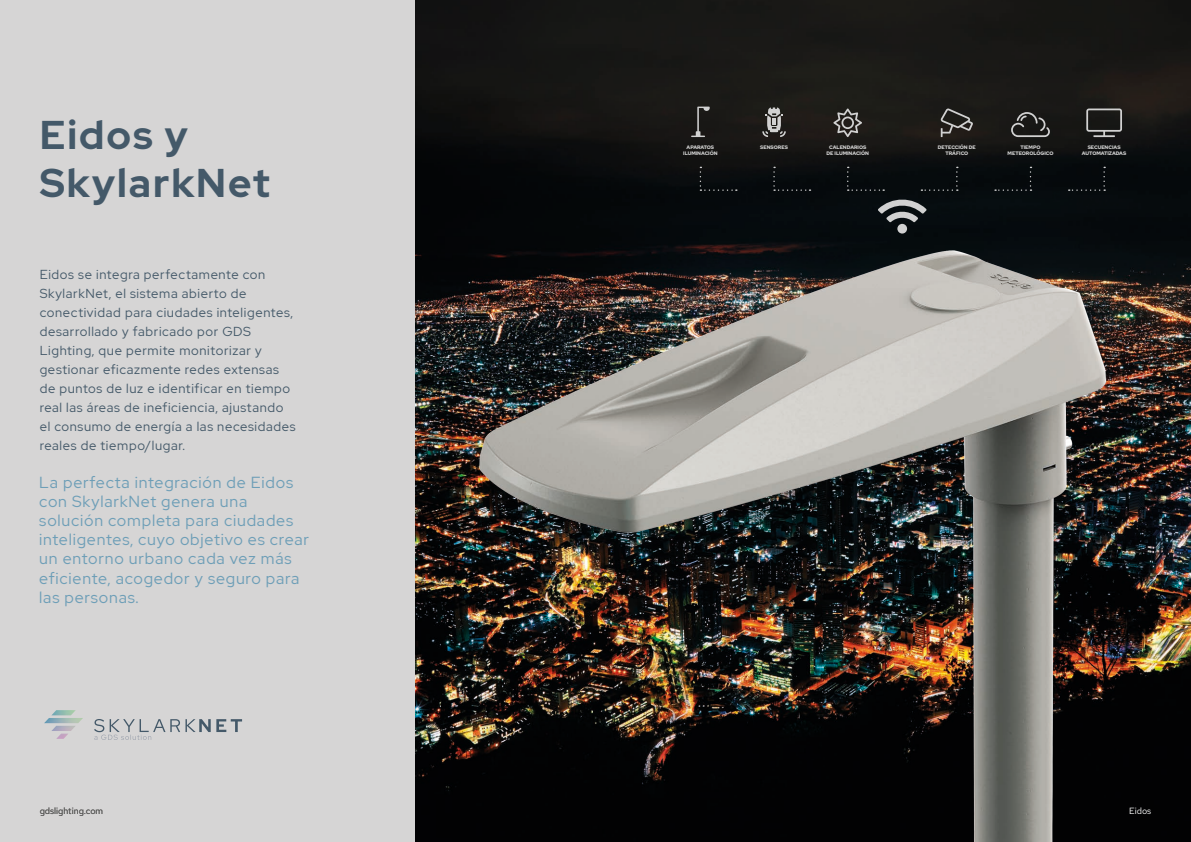
<style>
.page{position:relative;width:1191px;height:842px;background:#d6d5d5}
.page>*{position:absolute;margin:0;border:0;box-sizing:border-box;transform-origin:0 0}
.t1{font:700 40px/48px "Red Hat Display";letter-spacing:.05em;color:#445969}
.t2{font:16px/19.2px "Red Hat Display";letter-spacing:.05em;color:#6d9eb7}
.t3{font:13px/19px "Red Hat Display";letter-spacing:.05em;color:#445969}
.t4{font:9px "Red Hat Text";color:#575756}
.t5{font:9px "Red Hat Text";color:#fff}
.t6{font:900 5px "Red Hat Display";color:#d1d1d1}
</style>
<div class="page">
<img style="left:415px;top:0;width:776px;height:842px">
<img style="left:473px;top:247px;width:640px;height:595px">
<img style="left:44px;top:710px;width:39px;height:29px">
<svg style="left:94px;top:719px;width:148px;height:21px"></svg>
<svg style="left:940px;top:109px;width:33px;height:28px"></svg>
<svg style="left:833px;top:108px;width:29px;height:29px"></svg>
<svg style="left:995px;top:167px;width:36px;height:24px"></svg>
<svg style="left:1068px;top:167px;width:37px;height:24px"></svg>
<svg style="left:847px;top:167px;width:110px;height:67px;background:#161b1e"></svg>
<svg style="left:773px;top:167px;width:37px;height:24px"></svg>
<svg style="left:699px;top:167px;width:38px;height:24px"></svg>
<svg style="left:762px;top:107px;width:24px;height:30px"></svg>
<svg style="left:1011px;top:112px;width:39px;height:25px"></svg>
<svg style="left:1086px;top:109px;width:36px;height:28px"></svg>
<svg style="left:691px;top:107px;width:18px;height:30px"></svg>
<p class="t1" style="left:40px;top:111px;width:231px">Eidos y<br>SkylarkNet</p>
<p class="t3" style="left:40px;top:265px;width:257px">Eidos se integra perfectamente con SkylarkNet, el sistema abierto de conectividad para ciudades inteligentes, desarrollado y fabricado por GDS Lighting, que permite monitorizar y gestionar eficazmente redes extensas de puntos de luz e identificar en tiempo real las áreas de ineficiencia, ajustando el consumo de energía a las necesidades reales de tiempo/lugar.</p>
<p class="t2" style="left:39px;top:472px;width:271px">La perfecta integración de Eidos con SkylarkNet genera una solución completa para ciudades inteligentes, cuyo objetivo es crear un entorno urbano cada vez más eficiente, acogedor y seguro para las personas.</p>
<p class="t6" style="left:686px;top:144px;width:29px">APARATOS</p>
<p class="t6" style="left:760px;top:144px;width:29px">SENSORES</p>
<p class="t6" style="left:683px;top:150px;width:36px">ILUMINACIÓN</p>
<p class="t6" style="left:829px;top:144px;width:39px">CALENDARIOS</p>
<p class="t6" style="left:826px;top:150px;width:44px">DE ILUMINACIÓN</p>
<p class="t6" style="left:938px;top:144px;width:39px">DETECCIÓN DE</p>
<p class="t6" style="left:945px;top:150px;width:24px">TRÁFICO</p>
<p class="t6" style="left:1020px;top:144px;width:22px">TIEMPO</p>
<p class="t6" style="left:1007px;top:150px;width:47px">METEOROLÓGICO</p>
<p class="t6" style="left:1087px;top:144px;width:34px">SECUENCIAS</p>
<p class="t6" style="left:1082px;top:150px;width:46px">AUTOMATIZADAS</p>
<p class="t4" style="left:40px;top:805px;width:65px">gdslighting.com</p>
<p class="t5" style="left:1129px;top:805px;width:24px">Eidos</p>
</div>
